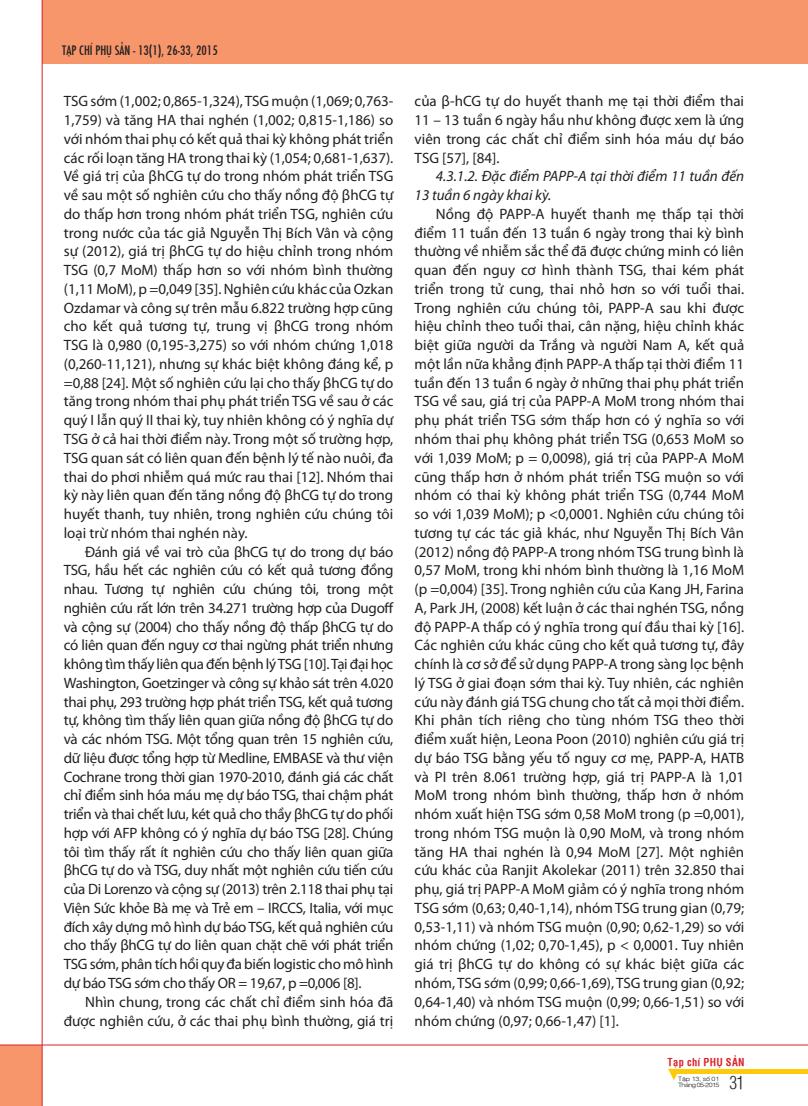
<style>
.page{position:relative;width:808px;height:1106px;background:#fff}
.page>*{position:absolute;margin:0;border:0;box-sizing:border-box;transform-origin:0 0}
.t1{font:300 condensed 17.55px "SFU Helvetica";color:#231f20}
.t2{font:15px/18.8px "Myriad Pro";color:#231f20;text-align:justify}
.t3{font:italic 15px/18.8px "Myriad Pro";color:#231f20}
.t4{font:14.25px "SFU Function Condensed";color:#231f20}
.t5{font:700 condensed 10.5px "SFU Helvetica";letter-spacing:.025em;color:#da2128}
.t6{font:300 6px/6px "SFU Helvetica";letter-spacing:-.085em;color:#231f20;scale:1.19 1}
</style>
<div class="page">
<div style="left:43px;top:0;width:765px;height:63px;background:#f7966b"></div>
<div style="left:0;top:1045px;width:42px;height:61px;background:#f7966b"></div>
<svg style="left:668px;top:1068px;width:12px;height:12px"></svg>
<div style="left:674px;top:1068px;width:134px;height:5px;background:#feca0a"></div>
<hr style="left:42px;top:0;width:1px;height:1106px;background:#da2128">
<hr style="left:0;top:1044px;width:808px;height:1px;background:#da2128">
<p class="t4" style="left:62px;top:39px;width:157px">TẠP CHÍ PHỤ SẢN - 13(1), 26-33, 2015</p>
<p class="t2" style="left:64px;top:92px;width:331px">TSG sớm (1,002; 0,865-1,324), TSG muộn (1,069; 0,763- 1,759) và tăng HA thai nghén (1,002; 0,815-1,186) so với nhóm thai phụ có kết quả thai kỳ không phát triển các rối loạn tăng HA trong thai kỳ (1,054; 0,681-1,637).<br>Về giá trị của βhCG tự do trong nhóm phát triển TSG về sau một số nghiên cứu cho thấy nồng độ βhCG tự do thấp hơn trong nhóm phát triển TSG, nghiên cứu trong nước của tác giả Nguyễn Thị Bích Vân và cộng sự (2012), giá trị βhCG tự do hiệu chỉnh trong nhóm TSG (0,7 MoM) thấp hơn so với nhóm bình thường (1,11 MoM), p =0,049 [35]. Nghiên cứu khác của Ozkan Ozdamar và công sự trên mẫu 6.822 trường hợp cũng cho kết quả tương tự, trung vị βhCG trong nhóm TSG là 0,980 (0,195-3,275) so với nhóm chứng 1,018 (0,260-11,121), nhưng sự khác biệt không đáng kể, p =0,88 [24]. Một số nghiên cứu lại cho thấy βhCG tự do tăng trong nhóm thai phụ phát triển TSG về sau ở các quý I lẫn quý II thai kỳ, tuy nhiên không có ý nghĩa dự TSG ở cả hai thời điểm này. Trong một số trường hợp, TSG quan sát có liên quan đến bệnh lý tế nào nuôi, đa thai do phơi nhiễm quá mức rau thai [12]. Nhóm thai kỳ này liên quan đến tăng nồng độ βhCG tự do trong huyết thanh, tuy nhiên, trong nghiên cứu chúng tôi loại trừ nhóm thai nghén này.</p>
<p class="t2" style="left:64px;top:542px;width:332px;text-indent:21px">Đánh giá về vai trò của βhCG tự do trong dự báo TSG, hầu hết các nghiên cứu có kết quả tương đồng nhau. Tương tự nghiên cứu chúng tôi, trong một nghiên cứu rất lớn trên 34.271 trường hợp của Dugoff và cộng sự (2004) cho thấy nồng độ thấp βhCG tự do có liên quan đến nguy cơ thai ngừng phát triển nhưng không tìm thấy liên qua đến bệnh lý TSG [10]. Tại đại học Washington, Goetzinger và công sự khảo sát trên 4.020 thai phụ, 293 trường hợp phát triển TSG, kết quả tương tự, không tìm thấy liên quan giữa nồng độ βhCG tự do và các nhóm TSG. Một tổng quan trên 15 nghiên cứu, dữ liệu được tổng hợp từ Medline, EMBASE và thư viện Cochrane trong thời gian 1970-2010, đánh giá các chất chỉ điểm sinh hóa máu mẹ dự báo TSG, thai chậm phát triển và thai chết lưu, két quả cho thầy βhCG tự do phối hợp với AFP không có ý nghĩa dự báo TSG [28]. Chúng tôi tìm thấy rất ít nghiên cứu cho thấy liên quan giữa βhCG tự do và TSG, duy nhất một nghiên cứu tiến cứu của Di Lorenzo và cộng sự (2013) trên 2.118 thai phụ tại Viện Sức khỏe Bà mẹ và Trẻ em – IRCCS, Italia, với mục đích xây dựng mô hình dự báo TSG, kết quả nghiên cứu cho thấy βhCG tự do liên quan chặt chẽ với phát triển TSG sớm, phân tích hồi quy đa biến logistic cho mô hình dự báo TSG sớm cho thấy OR = 19,67, p =0,006 [8].</p>
<p class="t2" style="left:64px;top:992px;width:331px;text-align:right">Nhìn chung, trong các chất chỉ điểm sinh hóa đã được nghiên cứu, ở các thai phụ bình thường, giá trị</p>
<p class="t2" style="left:415px;top:92px;width:331px">của β-hCG tự do huyết thanh mẹ tại thời điểm thai 11 – 13 tuần 6 ngày hầu như không được xem là ứng viên trong các chất chỉ điểm sinh hóa máu dự báo TSG [57], [84].</p>
<p class="t3" style="left:415px;top:167px;width:331px;text-indent:21px">4.3.1.2. Đặc điểm PAPP-A tại thời điểm 11 tuần đến<br>13 tuần 6 ngày khai kỳ.</p>
<p class="t2" style="left:415px;top:204px;width:331px;text-indent:21px">Nồng độ PAPP-A huyết thanh mẹ thấp tại thời điểm 11 tuần đến 13 tuần 6 ngày trong thai kỳ bình thường về nhiễm sắc thể đã được chứng minh có liên quan đến nguy cơ hình thành TSG, thai kém phát triển trong tử cung, thai nhỏ hơn so với tuổi thai.<br>Trong nghiên cứu chúng tôi, PAPP-A sau khi được hiệu chỉnh theo tuổi thai, cân nặng, hiệu chỉnh khác biệt giữa người da Trắng và người Nam A, kết quả một lần nữa khẳng định PAPP-A thấp tại thời điểm 11 tuần đến 13 tuần 6 ngày ở những thai phụ phát triển TSG về sau, giá trị của PAPP-A MoM trong nhóm thai phụ phát triển TSG sớm thấp hơn có ý nghĩa so với nhóm thai phụ không phát triển TSG (0,653 MoM so với 1,039 MoM; p = 0,0098), giá trị của PAPP-A MoM cũng thấp hơn ở nhóm phát triển TSG muộn so với nhóm có thai kỳ không phát triển TSG (0,744 MoM so với 1,039 MoM); p &lt;0,0001. Nghiên cứu chúng tôi tương tự các tác giả khác, như Nguyễn Thị Bích Vân (2012) nồng độ PAPP-A trong nhóm TSG trung bình là 0,57 MoM, trong khi nhóm bình thường là 1,16 MoM (p =0,004) [35]. Trong nghiên cứu của Kang JH, Farina A, Park JH, (2008) kết luận ở các thai nghén TSG, nồng độ PAPP-A thấp có ý nghĩa trong quí đầu thai kỳ [16].<br>Các nghiên cứu khác cũng cho kết quả tương tự, đây chính là cơ sở để sử dụng PAPP-A trong sàng lọc bệnh lý TSG ở giai đoạn sớm thai kỳ. Tuy nhiên, các nghiên cứu này đánh giá TSG chung cho tất cả mọi thời điểm.<br>Khi phân tích riêng cho tùng nhóm TSG theo thời điểm xuất hiện, Leona Poon (2010) nghiên cứu giá trị dự báo TSG bằng yếu tố nguy cơ mẹ, PAPP-A, HATB và PI trên 8.061 trường hợp, giá trị PAPP-A là 1,01<br>MoM trong nhóm bình thường, thấp hơn ở nhóm nhóm xuất hiện TSG sớm 0,58 MoM trong (p =0,001), trong nhóm TSG muộn là 0,90 MoM, và trong nhóm tăng HA thai nghén là 0,94 MoM [27]. Một nghiên cứu khác của Ranjit Akolekar (2011) trên 32.850 thai phụ, giá trị PAPP-A MoM giảm có ý nghĩa trong nhóm TSG sớm (0,63; 0,40-1,14), nhóm TSG trung gian (0,79; 0,53-1,11) và nhóm TSG muộn (0,90; 0,62-1,29) so với nhóm chứng (1,02; 0,70-1,45), p &lt; 0,0001. Tuy nhiên giá trị βhCG tự do không có sự khác biệt giữa các nhóm, TSG sớm (0,99; 0,66-1,69), TSG trung gian (0,92; 0,64-1,40) và nhóm TSG muộn (0,99; 0,66-1,51) so với nhóm chứng (0,97; 0,66-1,47) [1].</p>
<p class="t5" style="left:668px;top:1054px;width:78px">Tạp chí PHỤ SẢN</p>
<p class="t1" style="left:729px;top:1069px;width:16px">31</p>
<p class="t6" style="left:678px;top:1075px;width:36px">Tập 13, số 01<br>Tháng 05-2015</p>
</div>
